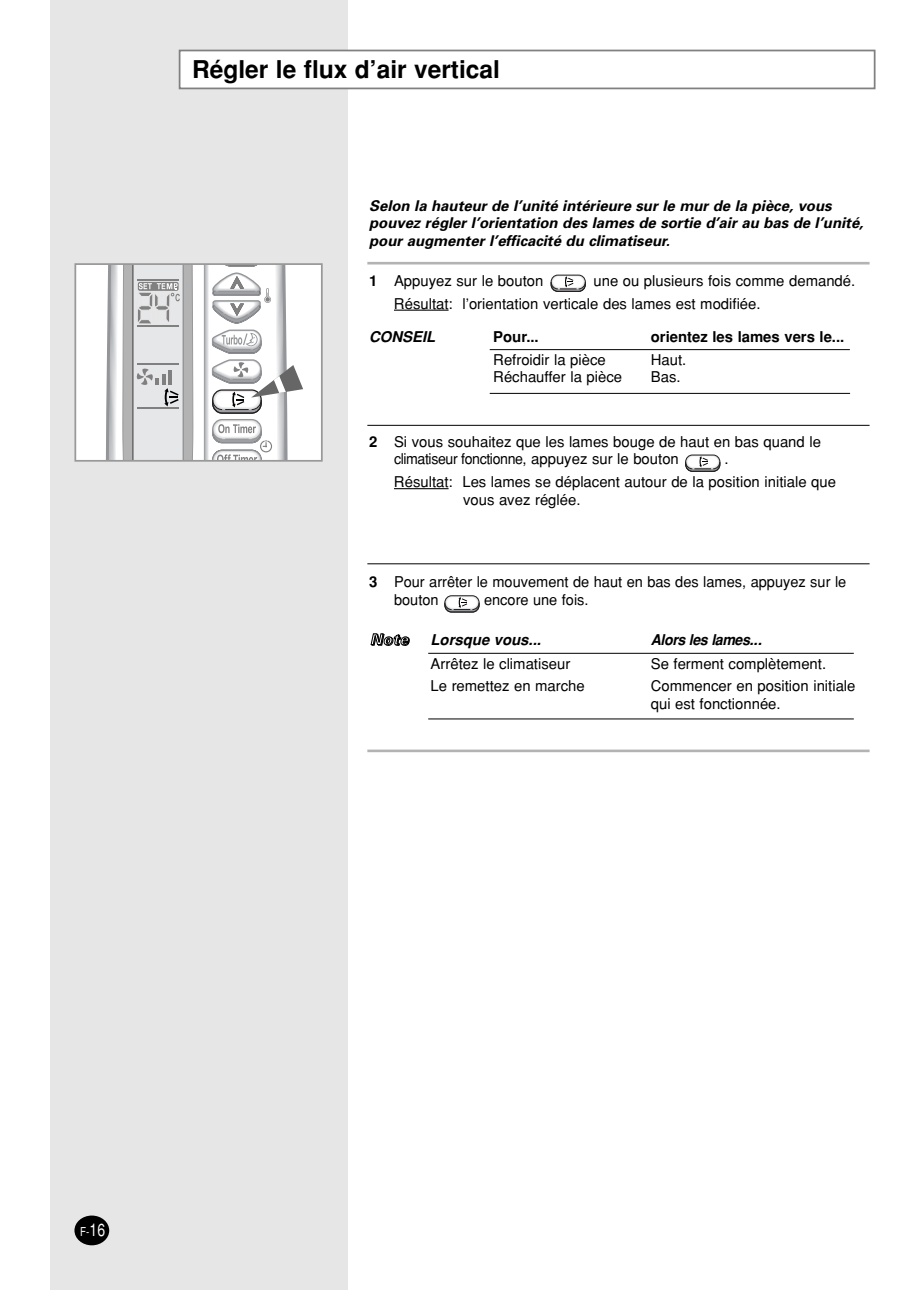
<style>
.page{position:relative;width:923px;height:1290px;background:#fff}
.page>*{position:absolute;margin:0;border:0;box-sizing:border-box;transform-origin:0 0}
.t1{font:700 24.5px "Helvetica";color:#000}
.t2{font:14.88px/17.5px "Helvetica";color:#000}
.t3{font:italic 700 14.88px/17.5px "Univers";color:#000}
.t4{font:700 14.88px "Helvetica";color:#000}
.t5{font:italic 700 14.88px "Helvetica";color:#000}
.t6{font:italic 700 14.88px "Helvetica";letter-spacing:-.025em;color:#000;scale:.95 1}
.t7{font:12.25px "Helvetica";color:#fff;scale:.8 1}
.s1{font-weight:700}
.s2{color:#fff}
.s3{font-size:17.5px}
</style>
<div class="page">
<div style="left:50px;top:0;width:297px;height:1290px;background:#e6e6e6"></div>
<div style="left:74px;top:1215px;width:35px;height:30px;background:#000;border-radius:50%"></div>
<div style="left:179px;top:50px;width:695px;height:38px;background:#fff"></div>
<div style="left:179px;top:50px;width:696px;height:39px;border:2px solid #808080"></div>
<div style="left:76px;top:265px;width:245px;height:195px;background:#fff"></div>
<svg style="left:105px;top:266px;width:198px;height:193px"></svg>
<div style="left:74px;top:263px;width:248px;height:199px;border:2px solid #999"></div>
<div style="left:550px;top:275px;width:35px;height:17px;border:1px solid #231f20;border-radius:7px"></div>
<svg style="left:550px;top:276px;width:35px;height:14px"></svg>
<hr style="left:394px;top:310px;width:54px;height:1px;background:#000">
<hr style="left:394px;top:488px;width:54px;height:1px;background:#000">
<hr style="left:367px;top:262px;width:502px;height:2px;background:#b3b3b3">
<hr style="left:367px;top:425px;width:502px;height:1px;background:#000">
<hr style="left:367px;top:563px;width:502px;height:1px;background:#000">
<hr style="left:367px;top:749px;width:502px;height:3px;background:#b3b3b3">
<hr style="left:489px;top:349px;width:360px;height:1px;background:#000">
<hr style="left:489px;top:393px;width:360px;height:1px;background:#000">
<hr style="left:428px;top:653px;width:425px;height:1px;background:#000">
<hr style="left:428px;top:718px;width:425px;height:1px;background:#000">
<svg style="left:685px;top:457px;width:35px;height:14px"></svg>
<div style="left:685px;top:455px;width:35px;height:17px;border:1px solid #231f20;border-radius:7px"></div>
<svg style="left:685px;top:456px;width:35px;height:13px"></svg>
<div style="left:444px;top:595px;width:35px;height:17px;border:1px solid #231f20;border-radius:7px"></div>
<svg style="left:444px;top:597px;width:35px;height:13px"></svg>
<h1 class="t1" style="left:192px;top:60px;width:309px">Régler le flux d’air vertical</h1>
<p class="t3" style="left:369px;top:198px;width:495px">Selon la hauteur de l’unité intérieure sur le mur de la pièce, vous pouvez régler l’orientation des lames de sortie d’air au bas de l’unité, pour augmenter l’efficacité du climatiseur.</p>
<p class="t2" style="left:369px;top:273px;width:176px"><span class="s1">1</span> Appuyez sur le bouton</p>
<p class="t2" style="left:394px;top:271px;width:462px;line-height:22.8px;text-indent:199px">une ou plusieurs fois comme demandé.<br>Résultat: l’orientation verticale des lames est modifiée.</p>
<p class="t5" style="left:369px;top:331px;width:68px">CONSEIL</p>
<p class="t4" style="left:493px;top:331px;width:47px">Pour...</p>
<p class="t4" style="left:650px;top:331px;width:195px">orientez les lames vers le...</p>
<p class="t2" style="left:493px;top:352px;width:114px">Refroidir la pièce</p>
<p class="t2" style="left:650px;top:352px;width:37px">Haut.</p>
<p class="t2" style="left:493px;top:370px;width:130px">Réchauffer la pièce</p>
<p class="t2" style="left:650px;top:370px;width:31px">Bas.</p>
<p class="t2" style="left:394px;top:434px;width:428px;text-indent:-25px"><span class="s1">2</span> Si vous souhaitez que les lames bouge de haut en bas quand le climatiseur fonctionne, appuyez sur le bouton</p>
<p class="t2" style="left:394px;top:449px;width:443px;line-height:22.8px;text-indent:330px">.<br>Résultat: Les lames se déplacent autour de la position initiale que</p>
<p class="t2" style="left:463px;top:492px;width:119px">vous avez réglée.</p>
<p class="t2" style="left:394px;top:574px;width:453px;text-indent:-25px"><span class="s1">3</span> Pour arrêter le mouvement de haut en bas des lames, appuyez sur le bouton</p>
<p class="t2" style="left:484px;top:592px;width:106px">encore une fois.</p>
<p class="t3" style="left:371px;top:632px;width:38px">No<span class="s2">te</span></p>
<p class="t5" style="left:430px;top:634px;width:112px">Lorsque vous...</p>
<p class="t6" style="left:650px;top:634px;width:118px">Alors les lames...</p>
<p class="t2" style="left:430px;top:656px;width:141px">Arrêtez le climatiseur</p>
<p class="t2" style="left:650px;top:656px;width:177px">Se ferment complètement.</p>
<p class="t2" style="left:430px;top:679px;width:156px">Le remettez en marche</p>
<p class="t2" style="left:650px;top:679px;width:206px">Commencer en position initiale qui est fonctionnée.</p>
<p class="t7" style="left:80px;top:1227px;width:33px">F-<span class="s3">16</span></p>
</div>
